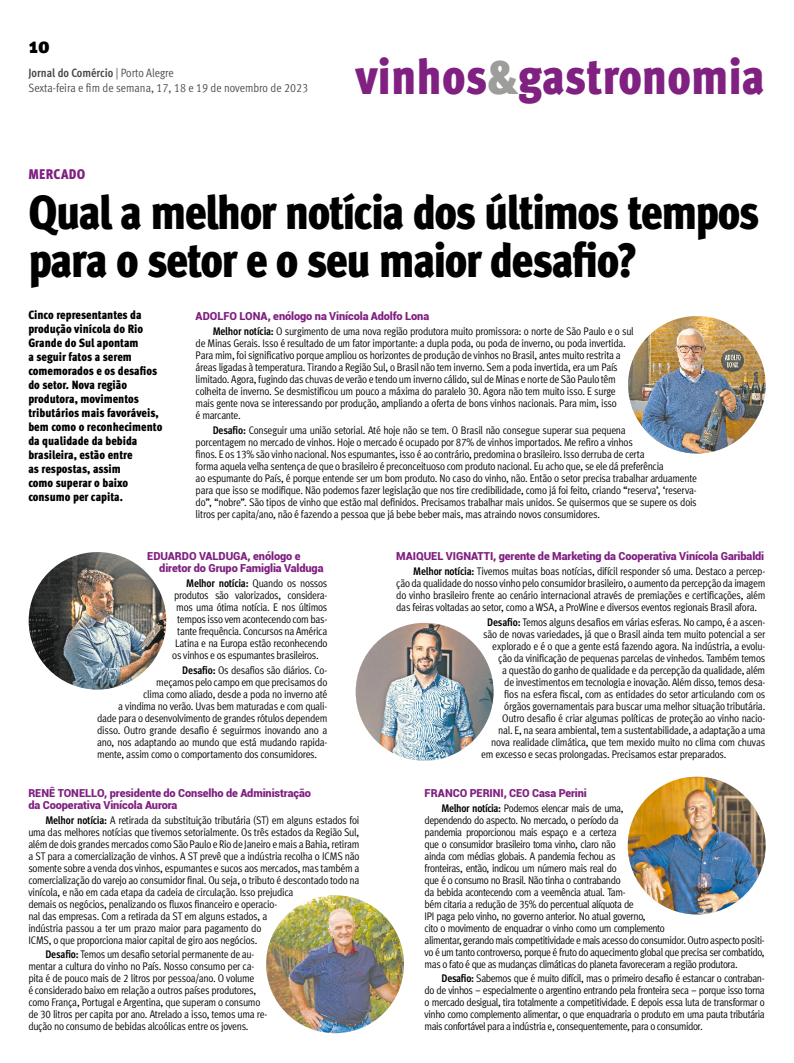
<style>
.page{position:relative;width:794px;height:1063px;background:#fff}
.page>*{position:absolute;margin:0;border:0;box-sizing:border-box;transform-origin:0 0}
.t1{font:900 49.9px "Meta Cond";color:#802081}
.Abre{font:48px/48px "Meta Cond Black LF";letter-spacing:-.035em;color:#000}
.Linha_de_Apoio{font:900 21.6px "Meta Cond";color:#000}
.CARTOLA{font:900 14px "Meta Cond";letter-spacing:.025em;color:#802081}
.Linha_de_Apoio-2{font:900 12px/14px "Meta Cond";color:#000}
.Cabeçalho{font:12px "Meta Cond Normal LF";color:#4a4a49}
.t2{font:12px "Meta Cond Bold LF";color:#4a4a49}
.TEXTO{font:11px/12px "Meta Cond Normal LF";letter-spacing:-.025em;color:#000}
.TEXTO-2{font:900 11px/12px "Roboto";letter-spacing:-.01em;color:#802081}
.TEXTO-3{font:700 11px "Meta Cond";letter-spacing:-.025em;color:#000}
.s1{font-family:"Meta Cond Normal LF"}
.s2{color:#9d9d9c}
.s3{font-family:"Meta Cond";font-weight:700}
.s4{font-family:"Meta Cond Normal LF";font-weight:400}
</style>
<div class="page">
<img style="left:628px;top:316px;width:137px;height:138px;border-radius:69px">
<img style="left:29px;top:552px;width:137px;height:138px;border-radius:69px">
<img style="left:356px;top:623px;width:137px;height:138px;border-radius:69px">
<img style="left:628px;top:777px;width:137px;height:137px;border-radius:69px">
<img style="left:266px;top:895px;width:138px;height:138px;border-radius:69px">
<p class="Linha_de_Apoio" style="left:28px;top:32px;width:23px">10</p>
<p class="t2" style="left:28px;top:66px;width:147px">Jornal do Comércio <span class="s1">| Porto Alegre</span></p>
<p class="Cabeçalho" style="left:28px;top:81px;width:281px">Sexta-feira e fim de semana, 17, 18 e 19 de novembro de 2023</p>
<h1 class="t1" style="left:356px;top:47px;width:410px">vinhos<span class="s2">&amp;</span>gastronomia</h1>
<p class="CARTOLA" style="left:28px;top:165px;width:58px">MERCADO</p>
<p class="Abre" style="left:28px;top:188px;width:732px">Qual a melhor notícia dos últimos tempos para o setor e o seu maior desafio?</p>
<p class="Linha_de_Apoio-2" style="left:28px;top:308px;width:136px">Cinco representantes da produção vinícola do Rio<br>Grande do Sul apontam<br>a seguir fatos a serem comemorados e os desafios do setor. Nova região produtora, movimentos tributários mais favoráveis, bem como o reconhecimento da qualidade da bebida brasileira, estão entre<br>as respostas, assim<br>como superar o baixo consumo per capita.</p>
<p class="TEXTO-2" style="left:196px;top:310px;width:235px">ADOLFO LONA, enólogo na Vinícola Adolfo Lona</p>
<p class="TEXTO" style="left:196px;top:325px;width:439px;text-indent:17px"><span class="s3">Melhor notícia:</span> O surgimento de uma nova região produtora muito promissora: o norte de São Paulo e o sul de Minas Gerais. Isso é resultado de um fator importante: a dupla poda, ou poda de inverno, ou poda invertida.<br>Para mim, foi significativo porque ampliou os horizontes de produção de vinhos no Brasil, antes muito restrita a áreas ligadas à temperatura. Tirando a Região Sul, o Brasil não tem inverno. Sem a poda invertida, era um País limitado. Agora, fugindo das chuvas de verão e tendo um inverno cálido, sul de Minas e norte de São Paulo têm colheita de inverno. Se desmistificou um pouco a máxima do paralelo 30. Agora não tem muito isso. E surge mais gente nova se interessando por produção, ampliando a oferta de bons vinhos nacionais. Para mim, isso<br>é marcante.</p>
<p class="TEXTO" style="left:196px;top:424px;width:503px;text-indent:17px"><span class="s3">Desafio:</span> Conseguir uma união setorial. Até hoje não se tem. O Brasil não consegue superar sua pequena<br>porcentagem no mercado de vinhos. Hoje o mercado é ocupado por 87% de vinhos importados. Me refiro a vinhos<br>finos. E os 13% são vinho nacional. Nos espumantes, isso é ao contrário, predomina o brasileiro. Isso derruba de certa<br>forma aquela velha sentença de que o brasileiro é preconceituoso com produto nacional. Eu acho que, se ele dá preferência<br>ao espumante do País, é porque entende ser um bom produto. No caso do vinho, não. Então o setor precisa trabalhar arduamente para que isso se modifique. Não podemos fazer legislação que nos tire credibilidade, como já foi feito, criando “reserva’, ‘reserva&shy;do”, “nobre”. São tipos de vinho que estão mal definidos. Precisamos trabalhar mais unidos. Se quisermos que se supere os dois litros per capita/ano, não é fazendo a pessoa que já bebe beber mais, mas atraindo novos consumidores.</p>
<p class="TEXTO-2" style="left:159px;top:550px;width:166px;text-indent:-12px">EDUARDO VALDUGA, enólogo e diretor do Grupo Famiglia Valduga</p>
<p class="TEXTO-3" style="left:186px;top:577px;width:142px">Melhor notícia: <span class="s4">Quando os nossos</span></p>
<p class="TEXTO" style="left:174px;top:589px;width:155px">produtos são valorizados, considera-</p>
<p class="TEXTO" style="left:176px;top:601px;width:153px">mos uma ótima notícia. E nos últimos</p>
<p class="TEXTO" style="left:177px;top:613px;width:152px">tempos isso vem acontecendo com bas-</p>
<p class="TEXTO" style="left:177px;top:625px;width:152px">tante frequência. Concursos na América</p>
<p class="TEXTO" style="left:175px;top:637px;width:154px">Latina e na Europa estão reconhecendo</p>
<p class="TEXTO" style="left:172px;top:649px;width:148px">os vinhos e os espumantes brasileiros.</p>
<p class="TEXTO" style="left:182px;top:664px;width:146px"><span class="s3">Desafio:</span> Os desafios são diários. Co-</p>
<p class="TEXTO" style="left:156px;top:676px;width:172px">meçamos pelo campo em que precisamos do</p>
<p class="TEXTO" style="left:143px;top:688px;width:186px">clima como aliado, desde a poda no inverno até</p>
<p class="TEXTO" style="left:118px;top:700px;width:211px">a vindima no verão. Uvas bem maturadas e com quali-</p>
<p class="TEXTO" style="left:97px;top:712px;width:232px">dade para o desenvolvimento de grandes rótulos dependem</p>
<p class="TEXTO" style="left:97px;top:724px;width:232px">disso. Outro grande desafio é seguirmos inovando ano a</p>
<p class="TEXTO" style="left:97px;top:736px;width:232px">ano, nos adaptando ao mundo que está mudando rapida-</p>
<p class="TEXTO" style="left:97px;top:748px;width:221px">mente, assim como o comportamento dos consumidores.</p>
<p class="TEXTO-2" style="left:28px;top:786px;width:284px">RENÊ TONELLO, presidente do Conselho de Administração da Cooperativa Vinícola Aurora</p>
<p class="TEXTO" style="left:28px;top:814px;width:333px;text-indent:17px"><span class="s3">Melhor notícia:</span> A retirada da substituição tributária (ST) em alguns estados foi uma das melhores notícias que tivemos setorialmente. Os três estados da Região Sul, além de dois grandes mercados como São Paulo e Rio de Janeiro e mais a Bahia, retiram a ST para a comercialização de vinhos. A ST prevê que a indústria recolha o ICMS não somente sobre a venda dos vinhos, espumantes e sucos aos mercados, mas também a comercialização do varejo ao consumidor final. Ou seja, o tributo é descontado todo na vinícola, e não em cada etapa da cadeia de circulação. Isso prejudica<br>demais os negócios, penalizando os fluxos financeiro e operacio-<br>nal das empresas. Com a retirada da ST em alguns estados, a<br>indústria passou a ter um prazo maior para pagamento do<br>ICMS, o que proporciona maior capital de giro aos negócios.</p>
<p class="TEXTO" style="left:28px;top:949px;width:241px;text-indent:17px"><span class="s3">Desafio:</span> Temos um desafio setorial permanente de au&shy;mentar a cultura do vinho no País. Nosso consumo per ca&shy;pita é de pouco mais de 2 litros por pessoa/ano. O volume<br>é considerado baixo em relação a outros países produtores, como França, Portugal e Argentina, que superam o consumo de 30 litros per capita por ano. Atrelado a isso, temos uma re&shy;dução no consumo de bebidas alcoólicas entre os jovens.</p>
<p class="TEXTO-2" style="left:396px;top:550px;width:369px">MAIQUEL VIGNATTI, gerente de Marketing da Cooperativa Vinícola Garibaldi</p>
<p class="TEXTO" style="left:396px;top:565px;width:371px;text-align:justify;text-indent:17px"><span class="s3">Melhor notícia:</span> Tivemos muitas boas notícias, difícil responder só uma. Destaco a percep&shy;ção da qualidade do nosso vinho pelo consumidor brasileiro, o aumento da percepção da imagem do vinho brasileiro frente ao cenário internacional através de premiações e certificações, além das feiras voltadas ao setor, como a WSA, a ProWine e diversos eventos regionais Brasil afora.</p>
<p class="TEXTO" style="left:487px;top:616px;width:279px"><span class="s3">Desafio:</span> Temos alguns desafios em várias esferas. No campo, é a ascen-</p>
<p class="TEXTO" style="left:483px;top:628px;width:283px">são de novas variedades, já que o Brasil ainda tem muito potencial a ser</p>
<p class="TEXTO" style="left:492px;top:640px;width:275px">explorado e é o que a gente está fazendo agora. Na indústria, a evolu-</p>
<p class="TEXTO" style="left:498px;top:652px;width:268px">ção da vinificação de pequenas parcelas de vinhedos. Também temos</p>
<p class="TEXTO" style="left:502px;top:664px;width:264px">a questão do ganho de qualidade e da percepção da qualidade, além</p>
<p class="TEXTO" style="left:504px;top:676px;width:263px">de investimentos em tecnologia e inovação. Além disso, temos desa-</p>
<p class="TEXTO" style="left:504px;top:688px;width:263px">fios na esfera fiscal, com as entidades do setor articulando com os</p>
<p class="TEXTO" style="left:504px;top:700px;width:262px">órgãos governamentais para buscar uma melhor situação tributária.</p>
<p class="TEXTO" style="left:502px;top:712px;width:265px">Outro desafio é criar algumas políticas de proteção ao vinho nacio-</p>
<p class="TEXTO" style="left:498px;top:724px;width:269px">nal. E, na seara ambiental, tem a sustentabilidade, a adaptação a uma</p>
<p class="TEXTO" style="left:491px;top:736px;width:275px">nova realidade climática, que tem mexido muito no clima com chuvas</p>
<p class="TEXTO" style="left:481px;top:748px;width:247px">em excesso e secas prolongadas. Precisamos estar preparados.</p>
<p class="TEXTO-2" style="left:424px;top:786px;width:164px">FRANCO PERINI, CEO Casa Perini</p>
<p class="TEXTO" style="left:424px;top:802px;width:342px;text-indent:17px"><span class="s3">Melhor notícia:</span> Podemos elencar mais de uma,<br>dependendo do aspecto. No mercado, o período da<br>pandemia proporcionou mais espaço e a certeza<br>que o consumidor brasileiro toma vinho, claro não<br>ainda com médias globais. A pandemia fechou as<br>fronteiras, então, indicou um número mais real do<br>que é o consumo no Brasil. Não tinha o contrabando<br>da bebida acontecendo com a veemência atual. Tam-<br>bém citaria a redução de 35% do percentual alíquota de<br>IPI paga pelo vinho, no governo anterior. No atual governo,<br>cito o movimento de enquadrar o vinho como um complemento<br>alimentar, gerando mais competitividade e mais acesso do consumidor. Outro aspecto positi&shy;vo é um tanto controverso, porque é fruto do aquecimento global que precisa ser combatido, mas o fato é que as mudanças climáticas do planeta favoreceram a região produtora.</p>
<p class="TEXTO" style="left:424px;top:973px;width:342px;text-align:justify;text-indent:17px"><span class="s3">Desafio:</span> Sabemos que é muito difícil, mas o primeiro desafio é estancar o contraban&shy;do de vinhos – especialmente o argentino entrando pela fronteira seca – porque isso torna o mercado desigual, tira totalmente a competitividade. E depois essa luta de transformar o vinho como complemento alimentar, o que enquadraria o produto em uma pauta tributária mais confortável para a indústria e, consequentemente, para o consumidor.</p>
</div>
